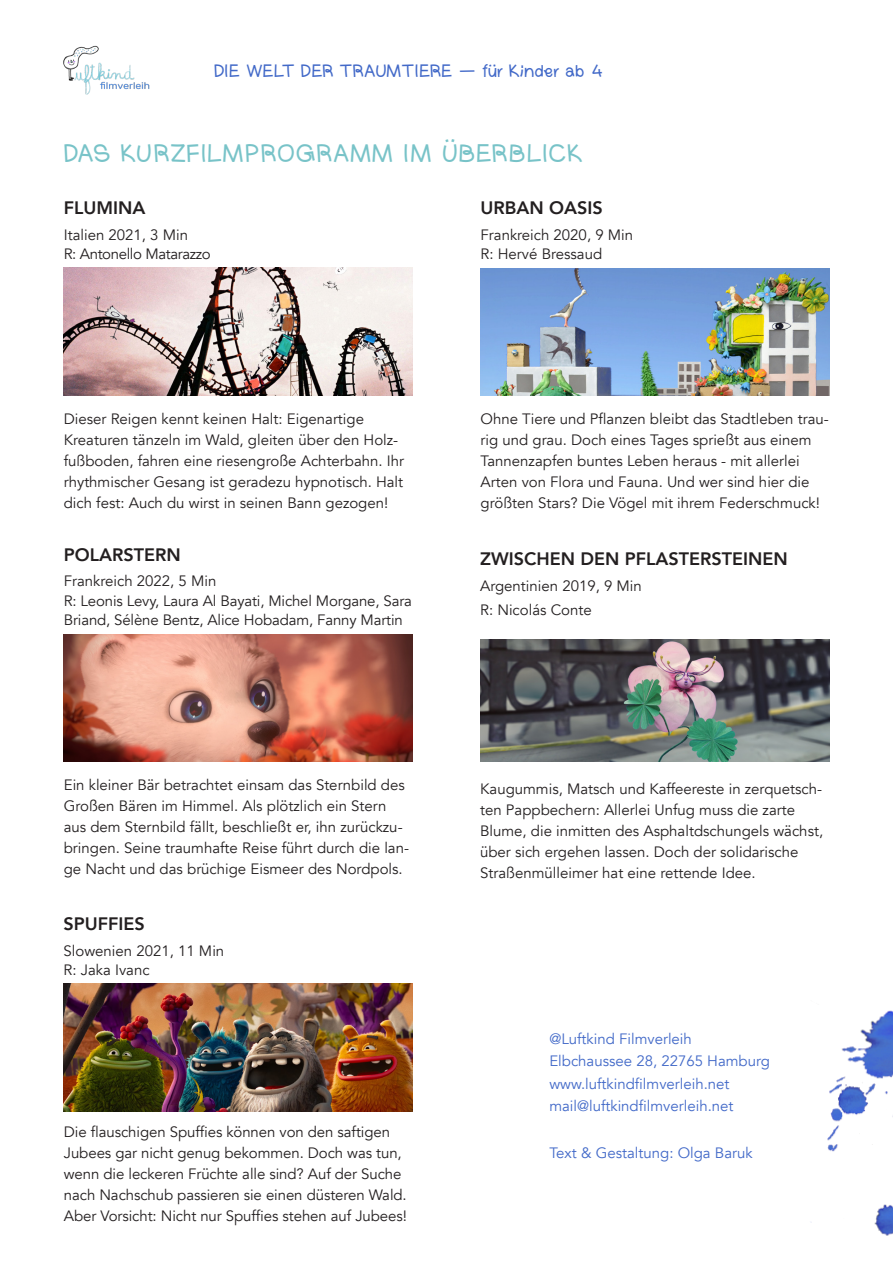
<style>
.page{position:relative;width:893px;height:1263px;background:#fff}
.page>*{position:absolute;margin:0;border:0;box-sizing:border-box;transform-origin:0 0}
.Überschrift_1{font:25.5px "Boris";letter-spacing:.035em;color:#78c3c8}
.body{font:800 18px "Avenir";color:#231f20}
.kopfzeile{font:18px "Boris";letter-spacing:.005em;color:#4269c8}
.body_klein{font:15px/21px "Avenir";color:#231f20}
.body_klein-2{font:15px "Avenir";color:#4269c8}
.body_klein-3{font:15px "Avenir";letter-spacing:-.025em;color:#231f20}
</style>
<div class="page">
<img style="left:481px;top:268px;width:348px;height:127px">
<img style="left:64px;top:268px;width:348px;height:127px">
<img style="left:64px;top:634px;width:348px;height:128px">
<img style="left:64px;top:984px;width:348px;height:127px">
<img style="left:481px;top:640px;width:348px;height:122px">
<img style="left:811px;top:1010px;width:82px;height:226px">
<img style="left:63px;top:45px;width:87px;height:50px">
<p class="kopfzeile" style="left:214px;top:59px;width:390px">DIE WELT DER TRAUMTIERE – für Kinder ab 4</p>
<p class="Überschrift_1" style="left:64px;top:137px;width:521px">DAS KURZFILMPROGRAMM IM ÜBERBLICK</p>
<p class="body" style="left:64px;top:194px;width:83px">FLUMINA</p>
<p class="body_klein" style="left:64px;top:224px;width:126px">Italien 2021, 3 Min</p>
<p class="body_klein-3" style="left:64px;top:245px;width:148px">R: Antonello Matarazzo</p>
<p class="body_klein" style="left:64px;top:408px;width:342px">Dieser Reigen kennt keinen Halt: Eigenartige Kreaturen tänzeln im Wald, gleiten über den Holz&shy;fußboden, fahren eine riesengroße Achterbahn. Ihr rhythmischer Gesang ist geradezu hypnotisch. Halt dich fest: Auch du wirst in seinen Bann gezogen!</p>
<p class="body" style="left:64px;top:541px;width:118px">POLARSTERN</p>
<p class="body_klein" style="left:64px;top:571px;width:154px">Frankreich 2022, 5 Min</p>
<p class="body_klein" style="left:64px;top:591px;width:350px;line-height:19.5px">R: Leonis Levy, Laura Al Bayati, Michel Morgane, Sara<br>Briand, Sélène Bentz, Alice Hobadam, Fanny Martin</p>
<p class="body_klein" style="left:64px;top:774px;width:347px">Ein kleiner Bär betrachtet einsam das Sternbild des Großen Bären im Himmel. Als plötzlich ein Stern aus dem Sternbild fällt, beschließt er, ihn zurückzu&shy;bringen. Seine traumhafte Reise führt durch die lan&shy;ge Nacht und das brüchige Eismeer des Nordpols.</p>
<p class="body" style="left:64px;top:910px;width:83px">SPUFFIES</p>
<p class="body_klein" style="left:64px;top:940px;width:162px">Slowenien 2021, 11 Min</p>
<p class="body_klein" style="left:64px;top:960px;width:87px">R: Jaka Ivanc</p>
<p class="body_klein" style="left:64px;top:1122px;width:344px">Die flauschigen Spuffies können von den saftigen Jubees gar nicht genug bekommen. Doch was tun, wenn die leckeren Früchte alle sind? Auf der Suche nach Nachschub passieren sie einen düsteren Wald.<br>Aber Vorsicht: Nicht nur Spuffies stehen auf Jubees!</p>
<p class="body" style="left:481px;top:194px;width:124px">URBAN OASIS</p>
<p class="body_klein" style="left:481px;top:224px;width:154px">Frankreich 2020, 9 Min</p>
<p class="body_klein" style="left:481px;top:244px;width:123px">R: Hervé Bressaud</p>
<p class="body_klein" style="left:481px;top:408px;width:350px">Ohne Tiere und Pflanzen bleibt das Stadtleben trau&shy;rig und grau. Doch eines Tages sprießt aus einem Tannenzapfen buntes Leben heraus - mit allerlei Arten von Flora und Fauna. Und wer sind hier die größten Stars? Die Vögel mit ihrem Federschmuck!</p>
<p class="body" style="left:480px;top:545px;width:309px">ZWISCHEN DEN PFLASTERSTEINEN</p>
<p class="body_klein" style="left:480px;top:575px;width:163px">Argentinien 2019, 9 Min</p>
<p class="body_klein" style="left:480px;top:599px;width:113px">R: Nicolás Conte</p>
<p class="body_klein" style="left:480px;top:778px;width:345px">Kaugummis, Matsch und Kaffeereste in zerquetsch&shy;ten Pappbechern: Allerlei Unfug muss die zarte Blume, die inmitten des Asphaltdschungels wächst, über sich ergehen lassen. Doch der solidarische Straßenmülleimer hat eine rettende Idee.</p>
<p class="body_klein-2" style="left:549px;top:1030px;width:144px">@Luftkind Filmverleih</p>
<p class="body_klein-2" style="left:549px;top:1052px;width:222px">Elbchaussee 28, 22765 Hamburg</p>
<p class="body_klein-2" style="left:549px;top:1075px;width:182px">www.luftkindfilmverleih.net</p>
<p class="body_klein-2" style="left:549px;top:1097px;width:186px">mail@luftkindfilmverleih.net</p>
<p class="body_klein-2" style="left:549px;top:1144px;width:205px">Text &amp; Gestaltung: Olga Baruk</p>
</div>
